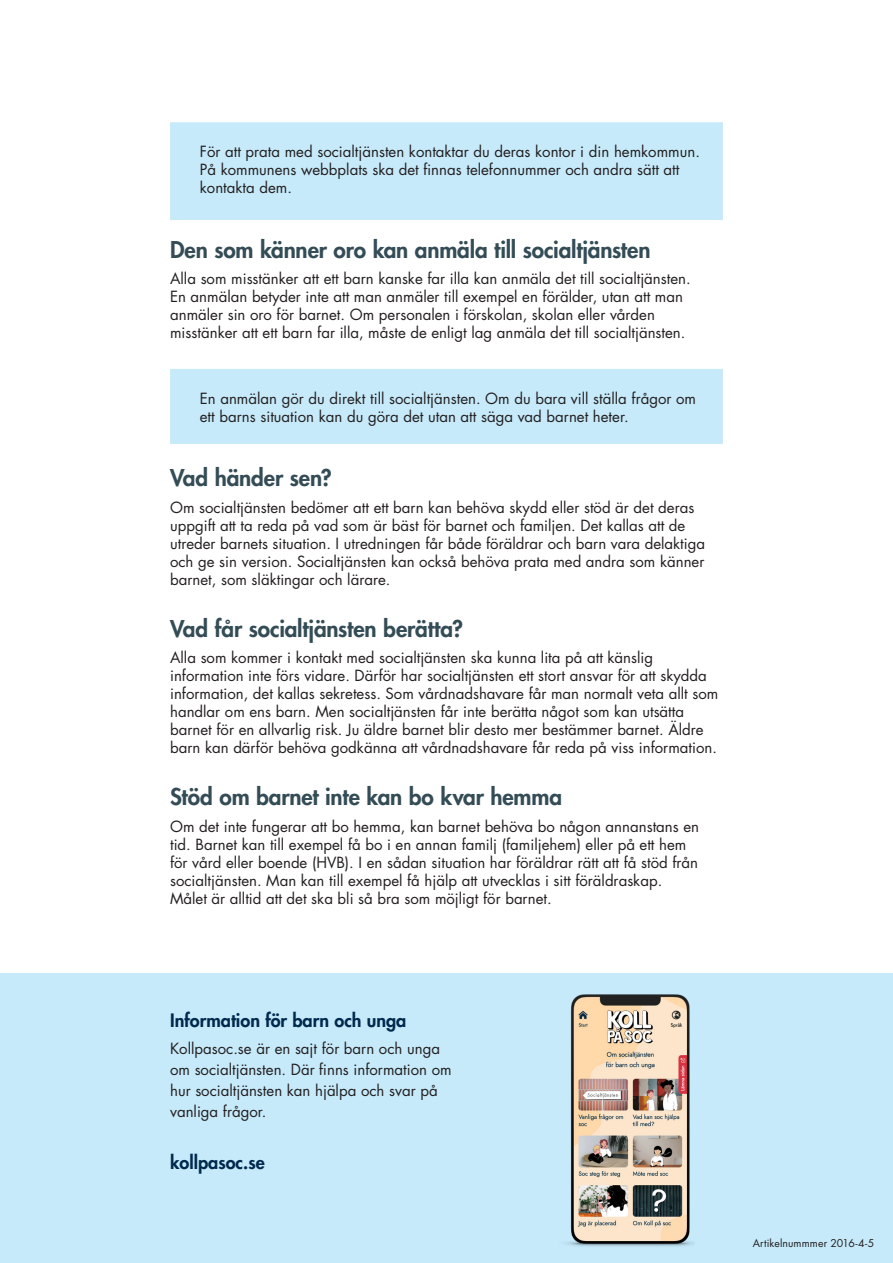
<style>
.page{position:relative;width:893px;height:1263px;background:#fff}
.page>*{position:absolute;margin:0;border:0;box-sizing:border-box;transform-origin:0 0}
.Rubrik_2{font:800 22.5px "Futura Std";letter-spacing:-.01em;color:#344c56}
.indrgen_rubrik_fakta{font:800 18px "Futura Std";color:#00294e}
.brödtext{font:15px/18px "Futura Std";color:#231f20}
.indrgen_text_faktaru{font:15px/18px "Futura Std";color:#231f20}
.annonstext{font:15px/21px "Futura Std";color:#231f20}
.titel_sidfot{font:10.5px "Futura Std";letter-spacing:.01em;color:#231f20}
</style>
<div class="page">
<div style="left:0;top:974px;width:893px;height:289px;background:#c6eafa"></div>
<img style="left:566px;top:995px;width:128px;height:252px">
<div style="left:170px;top:369px;width:553px;height:75px;background:#c6eafa"></div>
<div style="left:170px;top:122px;width:553px;height:98px;background:#c6eafa"></div>
<p class="indrgen_text_faktaru" style="left:200px;top:143px;width:502px">För att prata med socialtjänsten kontaktar du deras kontor i din hemkommun.<br>På kommunens webbplats ska det finnas telefonnummer och andra sätt att kontakta dem.</p>
<h2 class="Rubrik_2" style="left:170px;top:235px;width:482px">Den som känner oro kan anmäla till socialtjänsten</h2>
<p class="brödtext" style="left:170px;top:270px;width:522px">Alla som misstänker att ett barn kanske far illa kan anmäla det till socialtjänsten.<br>En anmälan betyder inte att man anmäler till exempel en förälder, utan att man anmäler sin oro för barnet. Om personalen i förskolan, skolan eller vården misstänker att ett barn far illa, måste de enligt lag anmäla det till socialtjänsten.</p>
<p class="indrgen_text_faktaru" style="left:200px;top:389px;width:498px">En anmälan gör du direkt till socialtjänsten. Om du bara vill ställa frågor om ett barns situation kan du göra det utan att säga vad barnet heter.</p>
<h2 class="Rubrik_2" style="left:170px;top:464px;width:163px">Vad händer sen?</h2>
<p class="brödtext" style="left:170px;top:499px;width:537px">Om socialtjänsten bedömer att ett barn kan behöva skydd eller stöd är det deras uppgift att ta reda på vad som är bäst för barnet och familjen. Det kallas att de utreder barnets situation. I utredningen får både föräldrar och barn vara delaktiga och ge sin version. Socialtjänsten kan också behöva prata med andra som känner barnet, som släktingar och lärare.</p>
<h2 class="Rubrik_2" style="left:170px;top:614px;width:295px">Vad får socialtjänsten berätta?</h2>
<p class="brödtext" style="left:170px;top:649px;width:550px">Alla som kommer i kontakt med socialtjänsten ska kunna lita på att känslig information inte förs vidare. Därför har socialtjänsten ett stort ansvar för att skydda information, det kallas sekretess. Som vårdnadshavare får man normalt veta allt som handlar om ens barn. Men socialtjänsten får inte berätta något som kan utsätta barnet för en allvarlig risk. Ju äldre barnet blir desto mer bestämmer barnet. Äldre barn kan därför behöva godkänna att vårdnadshavare får reda på viss information.</p>
<h2 class="Rubrik_2" style="left:170px;top:783px;width:393px">Stöd om barnet inte kan bo kvar hemma</h2>
<p class="brödtext" style="left:170px;top:817px;width:531px">Om det inte fungerar att bo hemma, kan barnet behöva bo någon annanstans en tid. Barnet kan till exempel få bo i en annan familj (familjehem) eller på ett hem för vård eller boende (HVB). I en sådan situation har föräldrar rätt att få stöd från socialtjänsten. Man kan till exempel få hjälp att utvecklas i sitt föräldraskap.<br>Målet är alltid att det ska bli så bra som möjligt för barnet.</p>
<p class="indrgen_rubrik_fakta" style="left:170px;top:1009px;width:238px">Information för barn och unga</p>
<p class="annonstext" style="left:170px;top:1038px;width:283px">Kollpasoc.se är en sajt för barn och unga om socialtjänsten. Där finns information om hur socialtjänsten kan hjälpa och svar på vanliga frågor.</p>
<p class="indrgen_rubrik_fakta" style="left:170px;top:1151px;width:96px">kollpasoc.se</p>
<p class="titel_sidfot" style="left:753px;top:1236px;width:123px">Artikelnummmer 2016-4-5</p>
</div>
